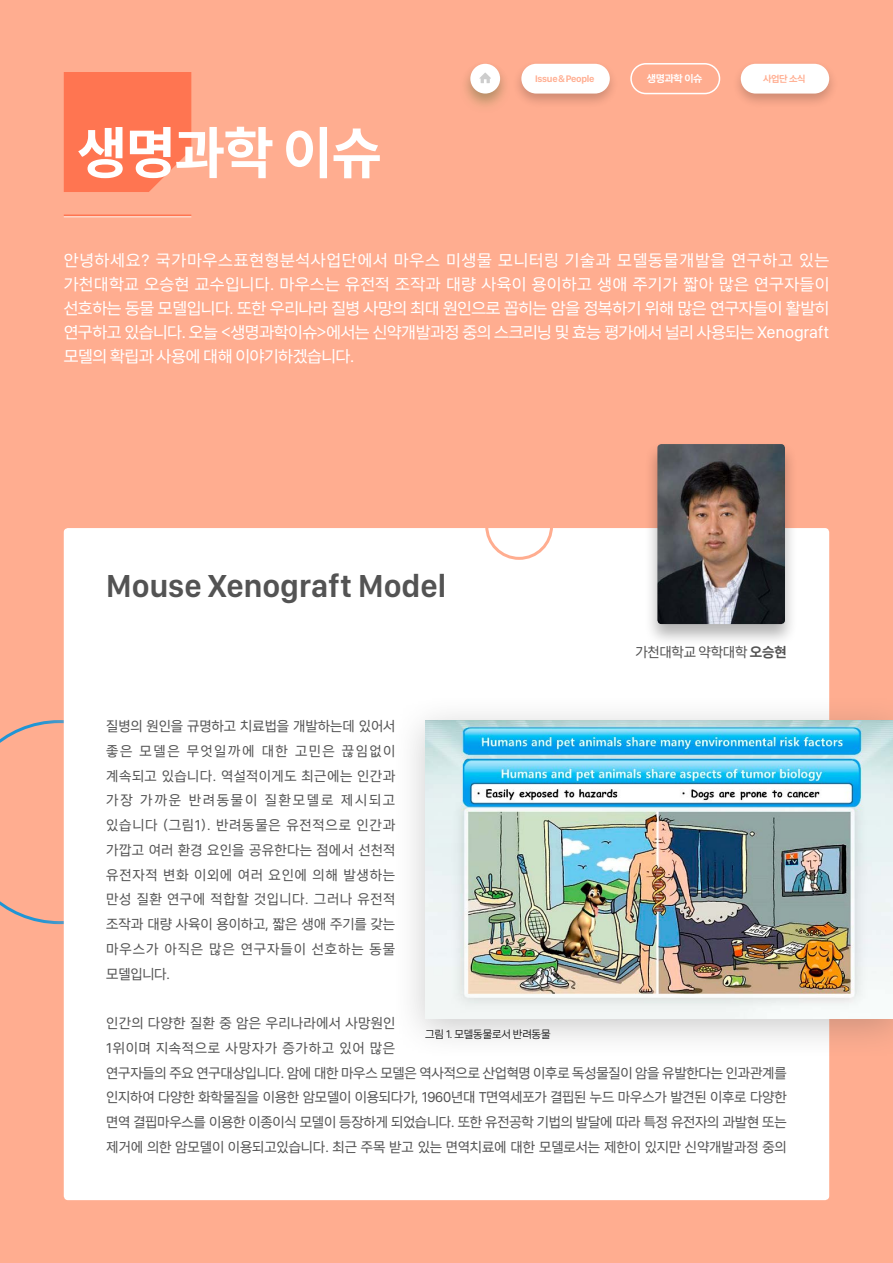
<style>
.page{position:relative;width:893px;height:1263px;background:#ffad90}
.page>*{position:absolute;margin:0;border:0;box-sizing:border-box;transform-origin:0 0}
.t1{font:700 55.5px "Spoqa Han Sans";letter-spacing:-.04em;color:#fff}
.t2{font:600 33px "SF Compact Display";color:#535353}
.t3{font:15.75px/24px "Wefont Gothic 140 OTF";letter-spacing:-.02em;color:#fff;text-align:justify}
.t4{font:13.5px/24.8px "Wefont Gothic 140 OTF";letter-spacing:-.01em;color:#535353;text-align:justify}
.t5{font:10.5px "Wefont Gothic 130 OTF";letter-spacing:-.01em;color:#000}
.t6{font:600 9.75px "SF Compact Display";letter-spacing:-.025em;color:#ffad90}
.t7{font:9.75px "Wefont Gothic 170 OTF";letter-spacing:-.03em;color:#fff}
.t8{font:8.85px "Wefont Gothic 170 OTF";color:#ffad90}
.s1{font-family:"Wefont Gothic 170 OTF";font-weight:400;font-size:8.85px}
.s2{font-family:"SF Compact Display";font-size:17.4px}
.s3{font-family:"Wefont Gothic 170 OTF"}
.s4{font-family:"SF Compact Display";font-size:14.85px}
.s5{font-family:"SF Compact Display";font-weight:300;font-size:11.55px}
</style>
<div class="page">
<svg style="left:0;top:724px;width:30px;height:196px"></svg>
<hr style="left:64px;top:216px;width:127px;height:2px;background:#fff">
<div style="left:64px;top:528px;width:765px;height:672px;background:#fff;border-radius:4px"></div>
<div style="left:64px;top:72px;width:127px;height:120px;background:#ff7551"></div>
<div style="left:392px;top:694px;width:501px;height:366px;background:#535353;opacity:.3"></div>
<img style="left:425px;top:720px;width:468px;height:299px">
<div style="left:485px;top:492px;width:68px;height:68px;border:3px solid #ffad90;border-radius:50%"></div>
<div style="left:644px;top:441px;width:154px;height:206px;background:#000;opacity:.3"></div>
<img style="left:657px;top:444px;width:128px;height:180px">
<div style="left:458px;top:60px;width:55px;height:55px;background:#519d32;opacity:.2"></div>
<div style="left:470px;top:64px;width:30px;height:30px;background:#fff;border-radius:50%"></div>
<svg style="left:479px;top:73px;width:12px;height:10px"></svg>
<div style="left:512px;top:60px;width:107px;height:49px;background:#000;opacity:.2"></div>
<div style="left:521px;top:64px;width:89px;height:30px;background:#fff;border-radius:15px"></div>
<div style="left:630px;top:63px;width:90px;height:31px;border:2px solid #fff;border-radius:15px"></div>
<div style="left:731px;top:60px;width:108px;height:49px;background:#000;opacity:.2"></div>
<div style="left:741px;top:64px;width:88px;height:30px;background:#fff;border-radius:15px"></div>
<h1 class="t1" style="left:77px;top:119px;width:307px">생명과학 이슈</h1>
<p class="t6" style="left:535px;top:72px;width:61px">Issue <span class="s1">&amp;</span> People</p>
<p class="t7" style="left:647px;top:73px;width:57px">생명과학 이슈</p>
<p class="t8" style="left:763px;top:73px;width:44px">사업단 소식</p>
<p class="t3" style="left:64px;top:248px;width:767px">안녕하세요<span class="s2">?</span> 국가마우스표현형분석사업단에서 마우스 미생물 모니터링 기술과 모델동물개발을 연구하고 있는 가천대학교 오승현 교수입니다<span class="s2">.</span> 마우스는 유전적 조작과 대량 사육이 용이하고 생애 주기가 짧아 많은 연구자들이 선호하는 동물 모델입니다<span class="s2">.</span> 또한 우리나라 질병 사망의 최대 원인으로 꼽히는 암을 정복하기 위해 많은 연구자들이 활발히 연구하고 있습니다<span class="s2">.</span> 오늘 &lt;생명과학이슈&gt;에서는 신약개발과정 중의 스크리닝 및 효능 평가에서 널리 사용되는 <span class="s2">Xenograft </span>모델의 확립과 사용에 대해 이야기하겠습니다<span class="s2">.</span></p>
<h2 class="t2" style="left:106px;top:563px;width:341px">Mouse Xenograft Model</h2>
<p class="t4" style="left:635px;top:639px;width:153px">가천대학교 약학대학 <span class="s3">오승현</span></p>
<p class="t4" style="left:106px;top:713px;width:290px">질병의 원인을 규명하고 치료법을 개발하는데 있어서 좋은 모델은 무엇일까에 대한 고민은 끊임없이 계속되고 있습니다<span class="s4">.</span> 역설적이게도 최근에는 인간과 가장 가까운 반려동물이 질환모델로 제시되고 있습니다 (그림<span class="s4">1</span>)<span class="s4">.</span> 반려동물은 유전적으로 인간과 가깝고 여러 환경 요인을 공유한다는 점에서 선천적 유전자적 변화 이외에 여러 요인에 의해 발생하는 만성 질환 연구에 적합할 것입니다<span class="s4">.</span> 그러나 유전적 조작과 대량 사육이 용이하고<span class="s4">,</span> 짧은 생애 주기를 갖는 마우스가 아직은 많은 연구자들이 선호하는 동물 모델입니다<span class="s4">.</span></p>
<p class="t4" style="left:106px;top:1010px;width:682px;text-align:left">인간의 다양한 질환 중 암은 우리나라에서 사망원인<br><span class="s4">1</span>위이며 지속적으로 사망자가 증가하고 있어 많은<br>연구자들의 주요 연구대상입니다<span class="s4">.</span> 암에 대한 마우스 모델은 역사적으로 산업혁명 이후로 독성물질이 암을 유발한다는 인과관계를 인지하여 다양한 화학물질을 이용한 암모델이 이용되다가<span class="s4">, 1960</span>년대 <span class="s4">T</span>면역세포가 결핍된 누드 마우스가 발견된 이후로 다양한 면역 결핍마우스를 이용한 이종이식 모델이 등장하게 되었습니다<span class="s4">.</span> 또한 유전공학 기법의 발달에 따라 특정 유전자의 과발현 또는 제거에 의한 암모델이 이용되고있습니다<span class="s4">.</span> 최근 주목 받고 있는 면역치료에 대한 모델로서는 제한이 있지만 신약개발과정 중의</p>
<p class="t5" style="left:425px;top:1028px;width:127px">그림 <span class="s5">1.</span> 모델동물로서 반려동물</p>
</div>
